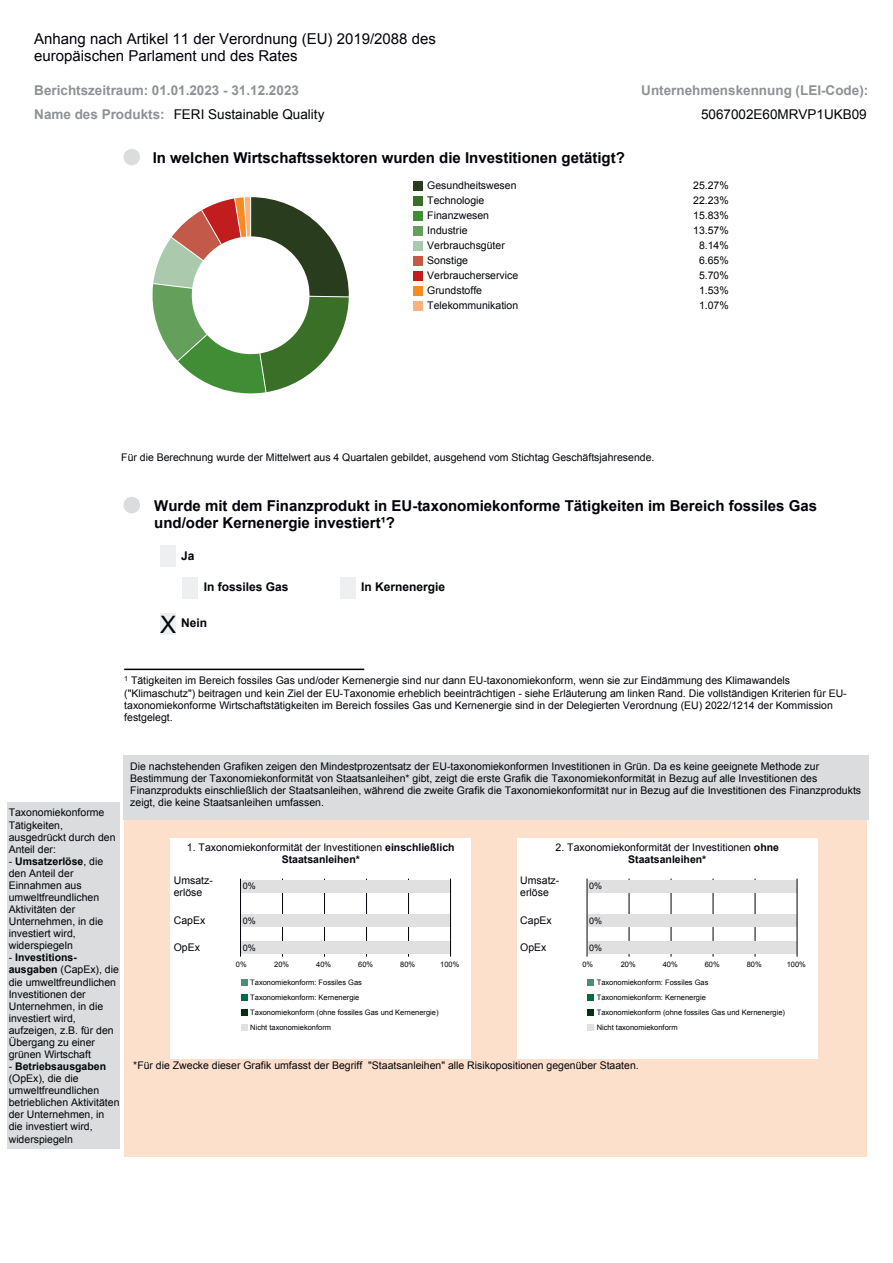
<style>
.page{position:relative;width:893px;height:1263px;background:#fff}
.page>*{position:absolute;margin:0;border:0;box-sizing:border-box;transform-origin:0 0}
.t1{font:700 15px/17.2px "Arial";color:#000309}
.t2{font:15px/17.2px "Arial";color:#000309}
.t3{font:700 13.5px "Arial";color:#8e9296}
.t4{font:13.5px "Arial";color:#000309}
.t5{font:700 12px "Arial";color:#000309}
.t6{font:10.5px/12px "Arial";color:#000309}
.t7{font:9px "Arial";color:#000309}
.t8{font:7.5px/15px "Arial";color:#000309}
.s1{font-weight:400;font-size:24px}
.s2{font-weight:700}
</style>
<div class="page">
<div style="left:124px;top:149px;width:16px;height:16px;background:#dadcdd;border:2px solid #dadcdd;border-radius:50%"></div>
<svg style="left:152px;top:197px;width:197px;height:197px"></svg>
<svg style="left:414px;top:181px;width:9px;height:9px"></svg>
<svg style="left:414px;top:196px;width:9px;height:9px"></svg>
<svg style="left:414px;top:211px;width:9px;height:9px"></svg>
<svg style="left:414px;top:226px;width:9px;height:9px"></svg>
<svg style="left:414px;top:241px;width:9px;height:9px"></svg>
<svg style="left:414px;top:256px;width:9px;height:9px"></svg>
<svg style="left:414px;top:271px;width:9px;height:9px"></svg>
<svg style="left:414px;top:286px;width:9px;height:9px"></svg>
<svg style="left:414px;top:301px;width:9px;height:9px"></svg>
<div style="left:160px;top:613px;width:15px;height:21px;background:#edeff0"></div>
<div style="left:160px;top:546px;width:15px;height:21px;background:#edeff0"></div>
<div style="left:183px;top:577px;width:15px;height:21px;background:#edeff0"></div>
<div style="left:340px;top:577px;width:15px;height:21px;background:#edeff0"></div>
<div style="left:124px;top:497px;width:16px;height:16px;background:#dadcdd;border:2px solid #dadcdd;border-radius:50%"></div>
<hr style="left:124px;top:669px;width:240px;height:1px;background:#000309">
<div style="left:124px;top:820px;width:743px;height:336px;background:#fde0cc"></div>
<div style="left:517px;top:838px;width:300px;height:221px;background:#fff"></div>
<div style="left:171px;top:838px;width:300px;height:221px;background:#fff"></div>
<hr style="left:324px;top:879px;width:1px;height:78px;background:#000309">
<hr style="left:282px;top:879px;width:1px;height:78px;background:#000309">
<hr style="left:366px;top:879px;width:1px;height:78px;background:#000309">
<hr style="left:408px;top:879px;width:1px;height:78px;background:#000309">
<hr style="left:240px;top:879px;width:1px;height:78px;background:#000309">
<div style="left:123px;top:756px;width:745px;height:64px;background:#dadcdd"></div>
<div style="left:241px;top:880px;width:209px;height:12px;background:#e0e0e1"></div>
<div style="left:241px;top:915px;width:209px;height:12px;background:#e0e0e1"></div>
<div style="left:241px;top:942px;width:209px;height:12px;background:#e0e0e1"></div>
<hr style="left:450px;top:879px;width:1px;height:78px;background:#000309">
<svg style="left:241px;top:979px;width:6px;height:6px"></svg>
<svg style="left:241px;top:1024px;width:6px;height:6px"></svg>
<svg style="left:241px;top:994px;width:6px;height:6px"></svg>
<svg style="left:241px;top:1009px;width:6px;height:6px"></svg>
<hr style="left:671px;top:879px;width:1px;height:78px;background:#000309">
<hr style="left:629px;top:879px;width:1px;height:78px;background:#000309">
<hr style="left:713px;top:879px;width:1px;height:78px;background:#000309">
<hr style="left:755px;top:879px;width:1px;height:78px;background:#000309">
<hr style="left:587px;top:879px;width:1px;height:78px;background:#000309">
<div style="left:588px;top:880px;width:208px;height:12px;background:#e0e0e1"></div>
<div style="left:588px;top:915px;width:208px;height:12px;background:#e0e0e1"></div>
<div style="left:588px;top:942px;width:208px;height:12px;background:#e0e0e1"></div>
<hr style="left:797px;top:879px;width:1px;height:78px;background:#000309">
<svg style="left:588px;top:979px;width:6px;height:6px"></svg>
<svg style="left:588px;top:1024px;width:6px;height:6px"></svg>
<svg style="left:588px;top:994px;width:6px;height:6px"></svg>
<svg style="left:588px;top:1009px;width:6px;height:6px"></svg>
<div style="left:7px;top:802px;width:113px;height:347px;background:#dadcdd"></div>
<h1 class="t2" style="left:34px;top:30px;width:403px">Anhang nach Artikel 11 der Verordnung (EU) 2019/2088 des europäischen Parlament und des Rates</h1>
<p class="t3" style="left:34px;top:81px;width:266px">Berichtszeitraum: 01.01.2023 - 31.12.2023</p>
<p class="t3" style="left:641px;top:81px;width:229px">Unternehmenskennung (LEI-Code):</p>
<p class="t4" style="left:174px;top:105px;width:152px">FERI Sustainable Quality</p>
<p class="t4" style="left:701px;top:105px;width:167px">5067002E60MRVP1UKB09</p>
<p class="t3" style="left:34px;top:105px;width:132px">Name des Produkts:</p>
<h1 class="t1" style="left:153px;top:150px;width:474px">In welchen Wirtschaftssektoren wurden die Investitionen getätigt?</h1>
<p class="t6" style="left:427px;top:180px;width:91px">Gesundheitswesen</p>
<p class="t6" style="left:693px;top:180px;width:37px">25.27%</p>
<p class="t6" style="left:427px;top:195px;width:59px">Technologie</p>
<p class="t6" style="left:693px;top:195px;width:37px">22.23%</p>
<p class="t6" style="left:427px;top:210px;width:63px">Finanzwesen</p>
<p class="t6" style="left:693px;top:210px;width:37px">15.83%</p>
<p class="t6" style="left:427px;top:225px;width:42px">Industrie</p>
<p class="t6" style="left:693px;top:225px;width:37px">13.57%</p>
<p class="t6" style="left:427px;top:240px;width:79px">Verbrauchsgüter</p>
<p class="t6" style="left:699px;top:240px;width:31px">8.14%</p>
<p class="t6" style="left:427px;top:255px;width:42px">Sonstige</p>
<p class="t6" style="left:699px;top:255px;width:31px">6.65%</p>
<p class="t6" style="left:427px;top:270px;width:93px">Verbraucherservice</p>
<p class="t6" style="left:699px;top:270px;width:31px">5.70%</p>
<p class="t6" style="left:427px;top:285px;width:56px">Grundstoffe</p>
<p class="t6" style="left:699px;top:285px;width:31px">1.53%</p>
<p class="t6" style="left:427px;top:300px;width:93px">Telekommunikation</p>
<p class="t6" style="left:699px;top:300px;width:31px">1.07%</p>
<p class="t6" style="left:121px;top:451px;width:535px">Für die Berechnung wurde der Mittelwert aus 4 Quartalen gebildet, ausgehend vom Stichtag Geschäftsjahresende.</p>
<h1 class="t1" style="left:154px;top:497px;width:664px">Wurde mit dem Finanzprodukt in EU-taxonomiekonforme Tätigkeiten im Bereich fossiles Gas und/oder Kernenergie investiert¹?</h1>
<p class="t5" style="left:181px;top:548px;width:15px">Ja</p>
<p class="t5" style="left:204px;top:579px;width:86px">In fossiles Gas</p>
<p class="t5" style="left:361px;top:579px;width:85px">In Kernenergie</p>
<p class="t5" style="left:160px;top:615px;width:48px"><span class="s1">X</span> Nein</p>
<p class="t6" style="left:124px;top:675px;width:724px"><sup>1</sup> Tätigkeiten im Bereich fossiles Gas und/oder Kernenergie sind nur dann EU-taxonomiekonform, wenn sie zur Eindämmung des Klimawandels ("Klimaschutz") beitragen und kein Ziel der EU-Taxonomie erheblich beeinträchtigen - siehe Erläuterung am linken Rand. Die vollständigen Kriterien für EU&shy;taxonomiekonforme Wirtschaftstätigkeiten im Bereich fossiles Gas und Kernenergie sind in der Delegierten Verordnung (EU) 2022/1214 der Kommission festgelegt.</p>
<p class="t6" style="left:130px;top:760px;width:732px">Die nachstehenden Grafiken zeigen den Mindestprozentsatz der EU-taxonomiekonformen Investitionen in Grün. Da es keine geeignete Methode zur Bestimmung der Taxonomiekonformität von Staatsanleihen* gibt, zeigt die erste Grafik die Taxonomiekonformität in Bezug auf alle Investitionen des Finanzprodukts einschließlich der Staatsanleihen, während die zweite Grafik die Taxonomiekonformität nur in Bezug auf die Investitionen des Finanzprodukts zeigt, die keine Staatsanleihen umfassen.</p>
<p class="t6" style="left:187px;top:841px;width:269px;text-align:center">1. Taxonomiekonformität der Investitionen <span class="s2">einschließlich<br>Staatsanleihen*</span></p>
<p class="t6" style="left:556px;top:841px;width:225px;text-align:center">2. Taxonomiekonformität der Investitionen <span class="s2">ohne<br>Staatsanleihen*</span></p>
<p class="t6" style="left:174px;top:874px;width:41px">Umsatz&shy;erlöse</p>
<p class="t6" style="left:174px;top:915px;width:33px">CapEx</p>
<p class="t6" style="left:174px;top:942px;width:28px">OpEx</p>
<p class="t6" style="left:9px;top:807px;width:108px">Taxonomiekonforme<br>Tätigkeiten, ausgedrückt durch den<br>Anteil der:</p>
<p class="t6" style="left:9px;top:855px;width:96px">- <span class="s2">Umsatzerlöse</span>, die den Anteil der<br>Einnahmen aus umweltfreundlichen<br>Aktivitäten der<br>Unternehmen, in die investiert wird, widerspiegeln</p>
<p class="t6" style="left:9px;top:952px;width:112px">- <span class="s2">Investitions&shy;ausgaben</span> (CapEx), die die umweltfreundlichen<br>Investitionen der<br>Unternehmen, in die investiert wird, aufzeigen, z.B. für den<br>Übergang zu einer grünen Wirtschaft</p>
<p class="t6" style="left:9px;top:1060px;width:112px">- <span class="s2">Betriebsausgaben </span>(OpEx), die die umweltfreundlichen betrieblichen Aktivitäten der Unternehmen, in die investiert wird, widerspiegeln</p>
<p class="t6" style="left:520px;top:874px;width:41px">Umsatz&shy;erlöse</p>
<p class="t6" style="left:520px;top:915px;width:33px">CapEx</p>
<p class="t6" style="left:520px;top:942px;width:28px">OpEx</p>
<p class="t7" style="left:243px;top:880px;width:15px">0%</p>
<p class="t7" style="left:243px;top:915px;width:15px">0%</p>
<p class="t7" style="left:243px;top:942px;width:15px">0%</p>
<p class="t8" style="left:236px;top:957px;width:12px">0%</p>
<p class="t8" style="left:274px;top:957px;width:17px">20%</p>
<p class="t8" style="left:316px;top:957px;width:17px">40%</p>
<p class="t8" style="left:358px;top:957px;width:17px">60%</p>
<p class="t8" style="left:400px;top:957px;width:17px">80%</p>
<p class="t8" style="left:440px;top:957px;width:21px">100%</p>
<p class="t8" style="left:250px;top:975px;width:113px">Taxonomiekonform: Fossiles Gas</p>
<p class="t8" style="left:250px;top:1020px;width:82px">Nicht taxonomiekonform</p>
<p class="t7" style="left:589px;top:880px;width:15px">0%</p>
<p class="t7" style="left:589px;top:915px;width:15px">0%</p>
<p class="t7" style="left:589px;top:942px;width:15px">0%</p>
<p class="t8" style="left:582px;top:957px;width:12px">0%</p>
<p class="t8" style="left:621px;top:957px;width:17px">20%</p>
<p class="t8" style="left:663px;top:957px;width:17px">40%</p>
<p class="t8" style="left:705px;top:957px;width:17px">60%</p>
<p class="t8" style="left:747px;top:957px;width:17px">80%</p>
<p class="t8" style="left:787px;top:957px;width:21px">100%</p>
<p class="t8" style="left:597px;top:975px;width:113px">Taxonomiekonform: Fossiles Gas</p>
<p class="t8" style="left:597px;top:1020px;width:82px">Nicht taxonomiekonform</p>
<p class="t8" style="left:250px;top:990px;width:190px">Taxonomiekonform: Kernenergie<br>Taxonomiekonform (ohne fossiles Gas und Kernenergie)</p>
<p class="t8" style="left:597px;top:990px;width:190px">Taxonomiekonform: Kernenergie<br>Taxonomiekonform (ohne fossiles Gas und Kernenergie)</p>
<p class="t6" style="left:133px;top:1059px;width:507px">*Für die Zwecke dieser Grafik umfasst der Begriff "Staatsanleihen" alle Risikopositionen gegenüber Staaten.</p>
</div>
